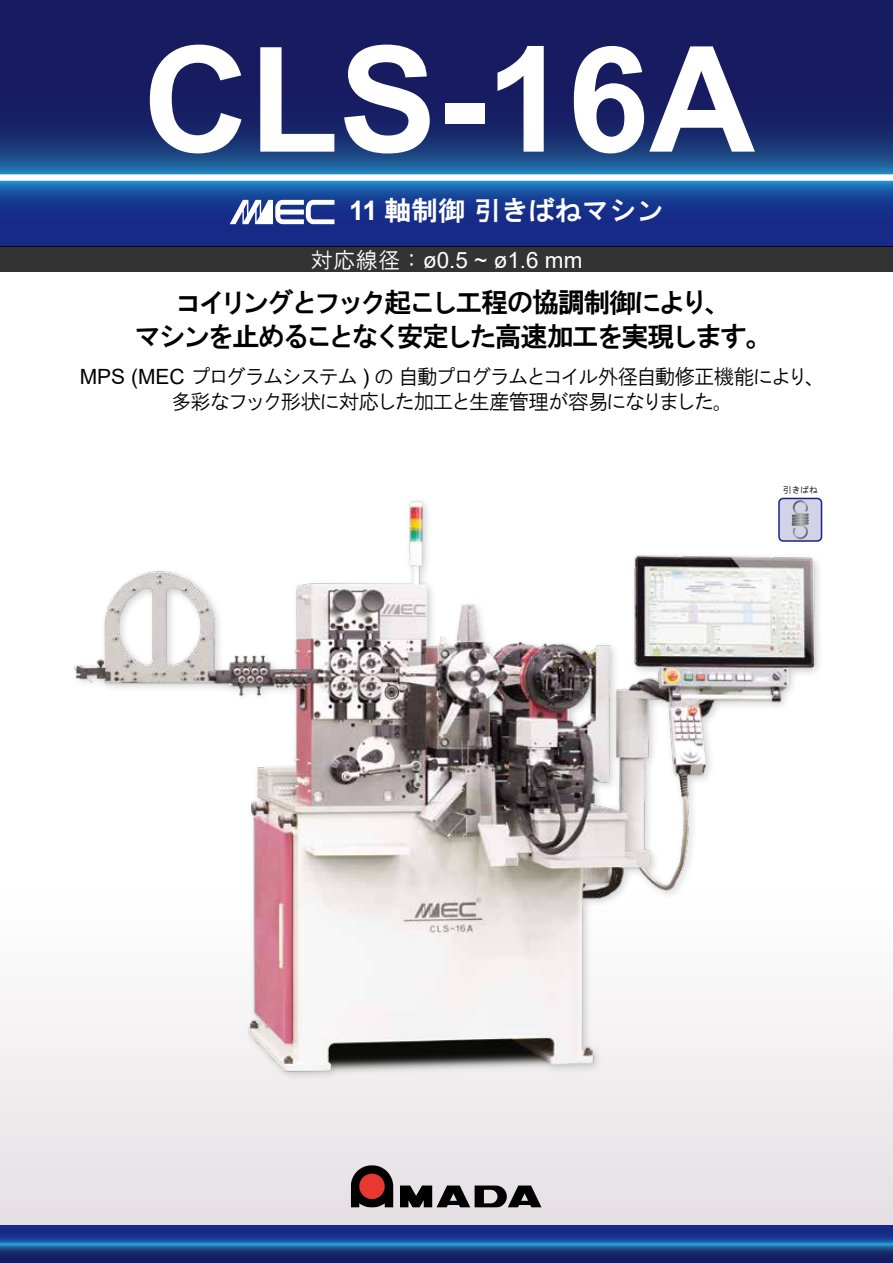
<style>
.page{position:relative;width:893px;height:1263px;background:#fff}
.page>*{position:absolute;margin:0;border:0;box-sizing:border-box;transform-origin:0 0}
.t1{font:700 147px "Arial";color:#fff}
.t2{font:27px/34px "HGS Gothic E";letter-spacing:-.09em;color:#000;text-align:center}
.t3{font:27px "HGS Gothic E";color:#fff}
.t4{font:22.5px "Arial";color:#fff}
.t5{font:21px/25.5px "HGS Gothic M";letter-spacing:-.125em;color:#000}
.t6{font:9px "HGS Gothic M";color:#000}
.s1{font-family:"Arial";font-weight:700}
.s2{font-family:"HGS Gothic M"}
.s3{font-family:"Arial"}
</style>
<div class="page">
<svg style="left:0;top:0;width:893px;height:247px;background:#182d75"></svg>
<svg style="left:0;top:1225px;width:893px;height:38px;background:#193b87"></svg>
<div style="left:0;top:247px;width:893px;height:25px;background:#333"></div>
<div style="left:0;top:884px;width:893px;height:341px;background:linear-gradient(to bottom,#fff,#e5e0e3)"></div>
<img style="left:64px;top:497px;width:761px;height:592px">
<div style="left:0;top:174px;width:893px;height:7px;background:#fff"></div>
<div style="left:779px;top:498px;width:42px;height:43px;background:#d2d3e7;border-radius:4px"></div>
<div style="left:778px;top:498px;width:44px;height:44px;border:2px solid #1d2088;border-radius:4px"></div>
<svg style="left:792px;top:500px;width:17px;height:39px"></svg>
<svg style="left:230px;top:200px;width:104px;height:24px"></svg>
<svg style="left:351px;top:1165px;width:42px;height:42px;background:#5f2c2a"></svg>
<svg style="left:400px;top:1185px;width:142px;height:22px;background:#555354"></svg>
<h1 class="t1" style="left:143px;top:-4px;width:614px">CLS-16A</h1>
<p class="t3" style="left:349px;top:197px;width:316px"><span class="s1">11</span> 軸制御引きばねマシン</p>
<p class="t4" style="left:310px;top:245px;width:273px"><span class="s2">対応線径：</span>ø0.5 ~ ø1.6 mm</p>
<p class="t2" style="left:134px;top:285px;width:640px">コイリングとフック起こし工程の協調制御により、<br>マシンを止めることなく安定した高速加工を実現します。</p>
<p class="t5" style="left:171px;top:363px;width:639px;text-indent:-91px"><span class="s3">MPS (MEC</span> プログラムシステム の<span class="s3">)</span> 自動プログラムとコイル外径自動修正機能により多彩なフック形状に対応した加工と生産管理が容易になりました。</p>
<p class="t5" style="left:805px;top:363px;width:22px">、</p>
<p class="t6" style="left:783px;top:485px;width:37px">引きばね</p>
</div>
